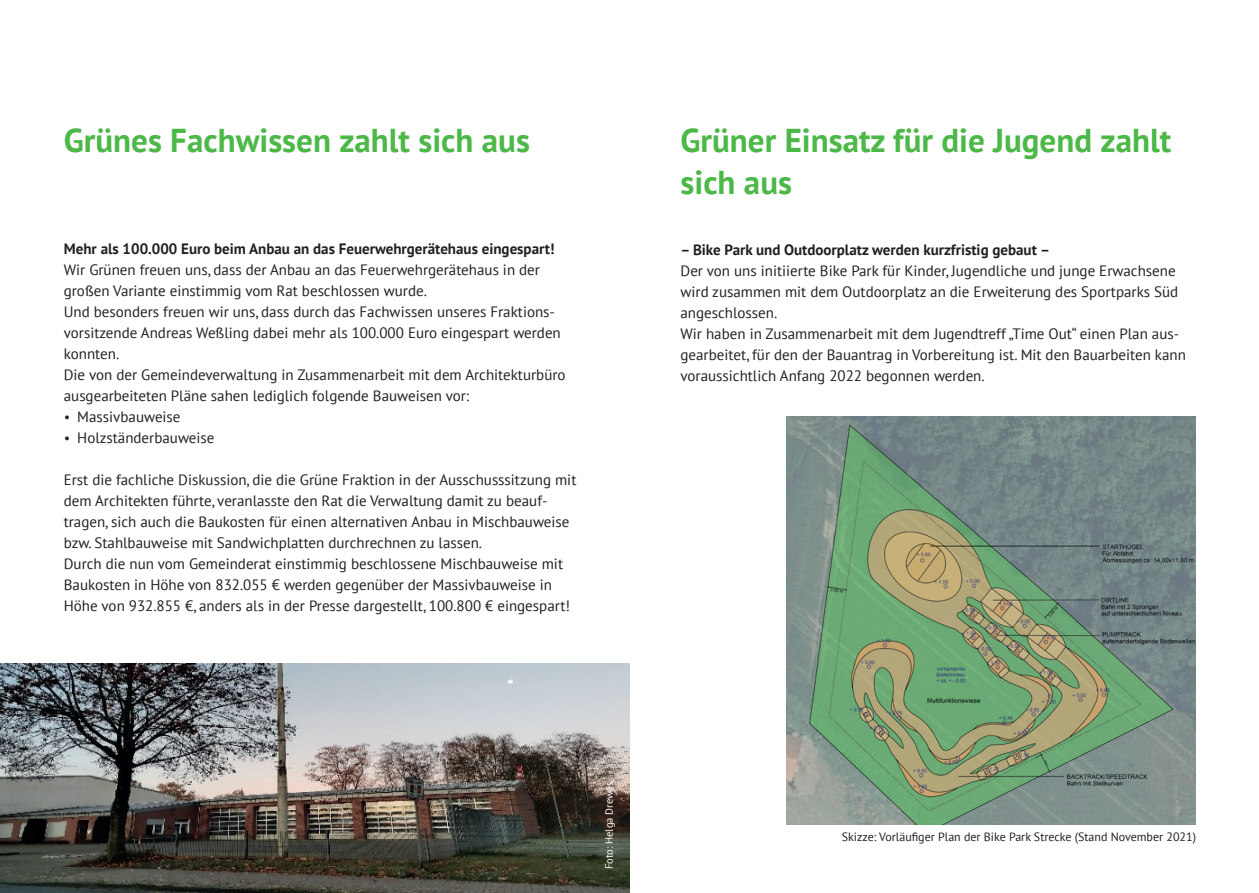
<style>
.page{position:relative;width:1259px;height:893px;background:#fff}
.page>*{position:absolute;margin:0;border:0;box-sizing:border-box;transform-origin:0 0}
.t1{font:700 33px/42px "PT Sans";color:#4cb848}
.t2{font:15px/21px "PT Sans";color:#231f20}
.t3{font:700 15px "PT Sans";color:#231f20}
.t4{font:12px "PT Sans";color:#231f20}
.t5{font:10.5px "PT Sans";color:#fff}
.s1{font-family:"DIN Next LT Pro"}
</style>
<div class="page">
<img style="left:0;top:663px;width:629px;height:230px">
<img style="left:786px;top:417px;width:409px;height:407px">
<h1 class="t1" style="left:64px;top:119px;width:467px">Grünes Fachwissen zahlt sich aus</h1>
<h1 class="t1" style="left:680px;top:119px;width:492px">Grüner Einsatz für die Jugend zahlt sich aus</h1>
<p class="t3" style="left:64px;top:238px;width:492px">Mehr als 100.000 Euro beim Anbau an das Feuerwehrgerätehaus eingespart!</p>
<p class="t2" style="left:64px;top:258px;width:503px">Wir Grünen freuen uns, dass der Anbau an das Feuerwehrgerätehaus in der großen Variante einstimmig vom Rat beschlossen wurde.<br>Und besonders freuen wir uns, dass durch das Fachwissen unseres Fraktions&shy;vorsitzende Andreas Weßling dabei mehr als 100.000 Euro eingespart werden konnten.<br>Die von der Gemeindeverwaltung in Zusammenarbeit mit dem Architekturbüro ausgearbeiteten Pläne sahen lediglich folgende Bauweisen vor:</p>
<p class="t2" style="left:64px;top:405px;width:118px"><span class="s1">•</span> Massivbauweise</p>
<p class="t2" style="left:64px;top:426px;width:152px"><span class="s1">•</span> Holzständerbauweise</p>
<p class="t2" style="left:64px;top:468px;width:514px">Erst die fachliche Diskussion, die die Grüne Fraktion in der Ausschusssitzung mit dem Architekten führte, veranlasste den Rat die Verwaltung damit zu beauf&shy;tragen, sich auch die Baukosten für einen alternativen Anbau in Mischbauweise bzw. Stahlbauweise mit Sandwichplatten durchrechnen zu lassen.<br>Durch die nun vom Gemeinderat einstimmig beschlossene Mischbauweise mit Baukosten in Höhe von 832.055 € werden gegenüber der Massivbauweise in Höhe von 932.855 €, anders als in der Presse dargestellt, 100.800 € eingespart!</p>
<p class="t3" style="left:680px;top:239px;width:371px">– Bike Park und Outdoorplatz werden kurzfristig gebaut –</p>
<p class="t2" style="left:680px;top:260px;width:507px">Der von uns initiierte Bike Park für Kinder, Jugendliche und junge Erwachsene wird zusammen mit dem Outdoorplatz an die Erweiterung des Sportparks Süd angeschlossen.<br>Wir haben in Zusammenarbeit mit dem Jugendtreff „Time Out“ einen Plan aus&shy;gearbeitet, für den der Bauantrag in Vorbereitung ist. Mit den Bauarbeiten kann voraussichtlich Anfang 2022 begonnen werden.</p>
<p class="t5" style="left:602px;top:869px;width:89px;rotate:-90deg">Foto: Helga Drewes</p>
<p class="t4" style="left:842px;top:829px;width:356px">Skizze: Vorläufiger Plan der Bike Park Strecke (Stand November 2021)</p>
</div>
